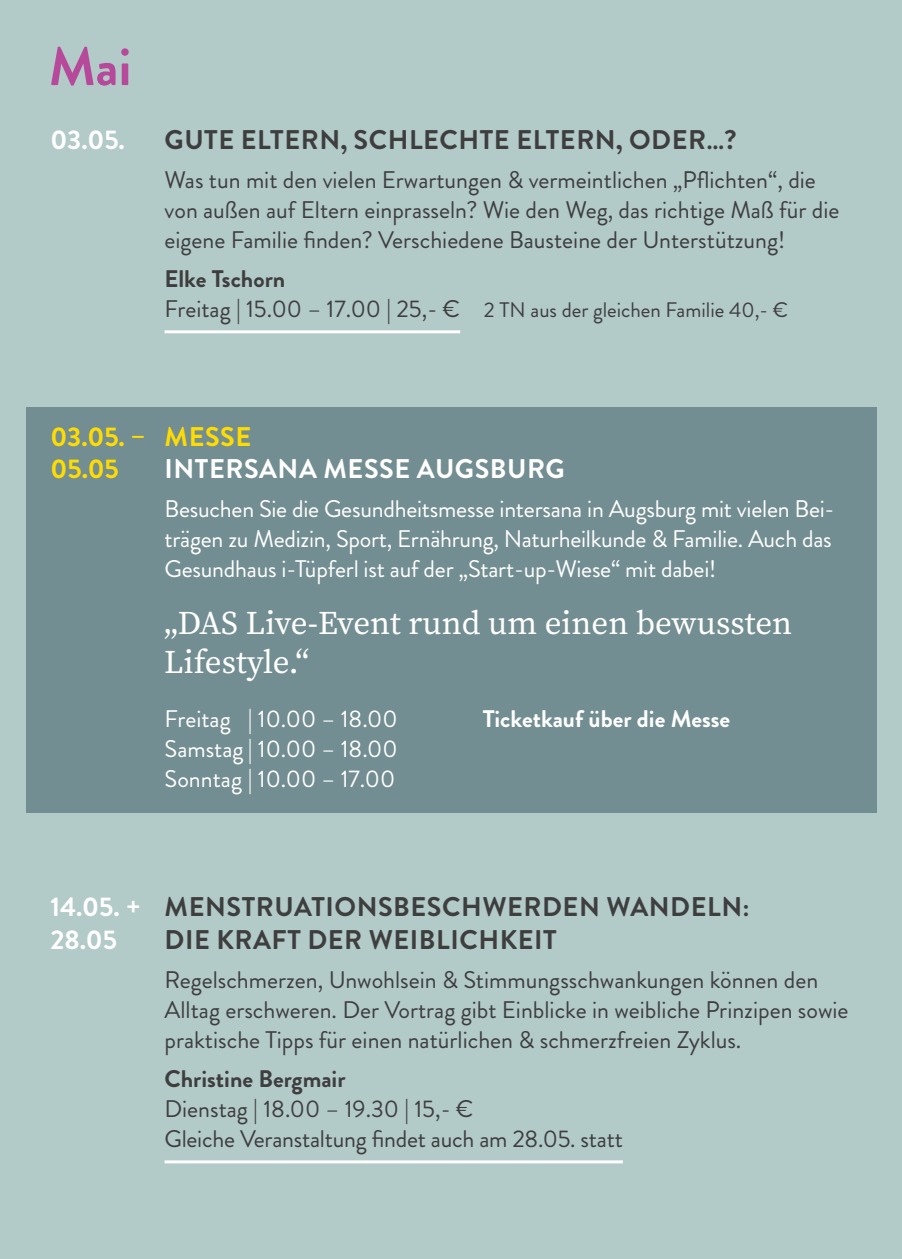
<style>
.page{position:relative;width:902px;height:1259px;background:#fff}
.page>*{position:absolute;margin:0;border:0;box-sizing:border-box;transform-origin:0 0}
.t1{font:700 54px "Brandon Grotesque";color:#b7499b}
.t2{font:33px/39px "Source Serif Pro";color:#fff}
.t3{font:700 27px/32.4px "Brandon Grotesque";letter-spacing:.02em;color:#3e3e3f}
.t4{font:700 27px "Brandon Grotesque";letter-spacing:.02em;color:#fff}
.t5{font:700 27px/32.4px "Brandon Grotesque";letter-spacing:.01em;color:#ffdc01}
.t6{font:24px/30px "Brandon Grotesque";color:#3e3e3f}
.t7{font:24px/30px "Brandon Grotesque";letter-spacing:-.01em;color:#fff;text-align:justify}
.t8{font:700 24px "Brandon Grotesque";color:#3e3e3f}
.t9{font:700 24px "Brandon Grotesque";color:#fff}
.t10{font:21px "Brandon Grotesque";color:#3e3e3f}
.s1{color:#fff}
</style>
<div class="page">
<div style="left:0;top:0;width:901px;height:1259px;background:#b2cac8"></div>
<div style="left:26px;top:407px;width:850px;height:405px;background:#738e92"></div>
<hr style="left:164px;top:330px;width:296px;height:3px;background:#fff">
<hr style="left:164px;top:1160px;width:458px;height:3px;background:#fff">
<h1 class="t1" style="left:49px;top:29px;width:84px">Mai</h1>
<p class="t4" style="left:50px;top:121px;width:76px">03.05.</p>
<p class="t3" style="left:164px;top:124px;width:573px">GUTE ELTERN, SCHLECHTE ELTERN, ODER…?</p>
<p class="t6" style="left:164px;top:165px;width:676px">Was tun mit den vielen Erwartungen &amp; vermeintlichen „Pflichten“, die von außen auf Eltern einprasseln? Wie den Weg, das richtige Maß für die eigene Familie finden? Verschiedene Bausteine der Unterstützung!</p>
<p class="t8" style="left:164px;top:262px;width:122px">Elke Tschorn</p>
<p class="t6" style="left:164px;top:294px;width:297px">Freitag | 15.00 – 17.00 | 25,- €</p>
<p class="t10" style="left:484px;top:295px;width:306px">2 TN aus der gleichen Familie 40,- €</p>
<p class="t5" style="left:50px;top:421px;width:202px">03.05. – MESSE<br>05.05</p>
<p class="t4" style="left:164px;top:450px;width:402px">INTERSANA MESSE AUGSBURG</p>
<p class="t7" style="left:164px;top:494px;width:671px">Besuchen Sie die Gesundheitsmesse intersana in Augsburg mit vielen Bei&shy;trägen zu Medizin, Sport, Ernährung, Naturheilkunde &amp; Familie. Auch das Gesundhaus i-Tüpferl ist auf der „Start-up-Wiese“ mit dabei!</p>
<h2 class="t2" style="left:164px;top:604px;width:629px">„DAS Live-Event rund um einen bewussten<br>Lifestyle.“</h2>
<p class="t7" style="left:164px;top:704px;width:234px">Freitag | 10.00 – 18.00</p>
<p class="t9" style="left:482px;top:702px;width:249px">Ticketkauf über die Messe</p>
<p class="t7" style="left:164px;top:734px;width:234px">Samstag | 10.00 – 18.00<br>Sonntag | 10.00 – 17.00</p>
<p class="t3" style="left:50px;top:891px;width:700px"><span class="s1">14.05. +</span> MENSTRUATIONSBESCHWERDEN WANDELN:<br><span class="s1">28.05</span></p>
<p class="t3" style="left:164px;top:923px;width:394px">DIE KRAFT DER WEIBLICHKEIT</p>
<p class="t6" style="left:164px;top:965px;width:685px">Regelschmerzen, Unwohlsein &amp; Stimmungsschwankungen können den<br>Alltag erschweren. Der Vortrag gibt Einblicke in weibliche Prinzipen sowie praktische Tipps für einen natürlichen &amp; schmerzfreien Zyklus.</p>
<p class="t8" style="left:164px;top:1061px;width:182px">Christine Bergmair</p>
<p class="t6" style="left:164px;top:1094px;width:460px">Dienstag | 18.00 – 19.30 | 15,- €<br>Gleiche Veranstaltung findet auch am 28.05. statt</p>
</div>
